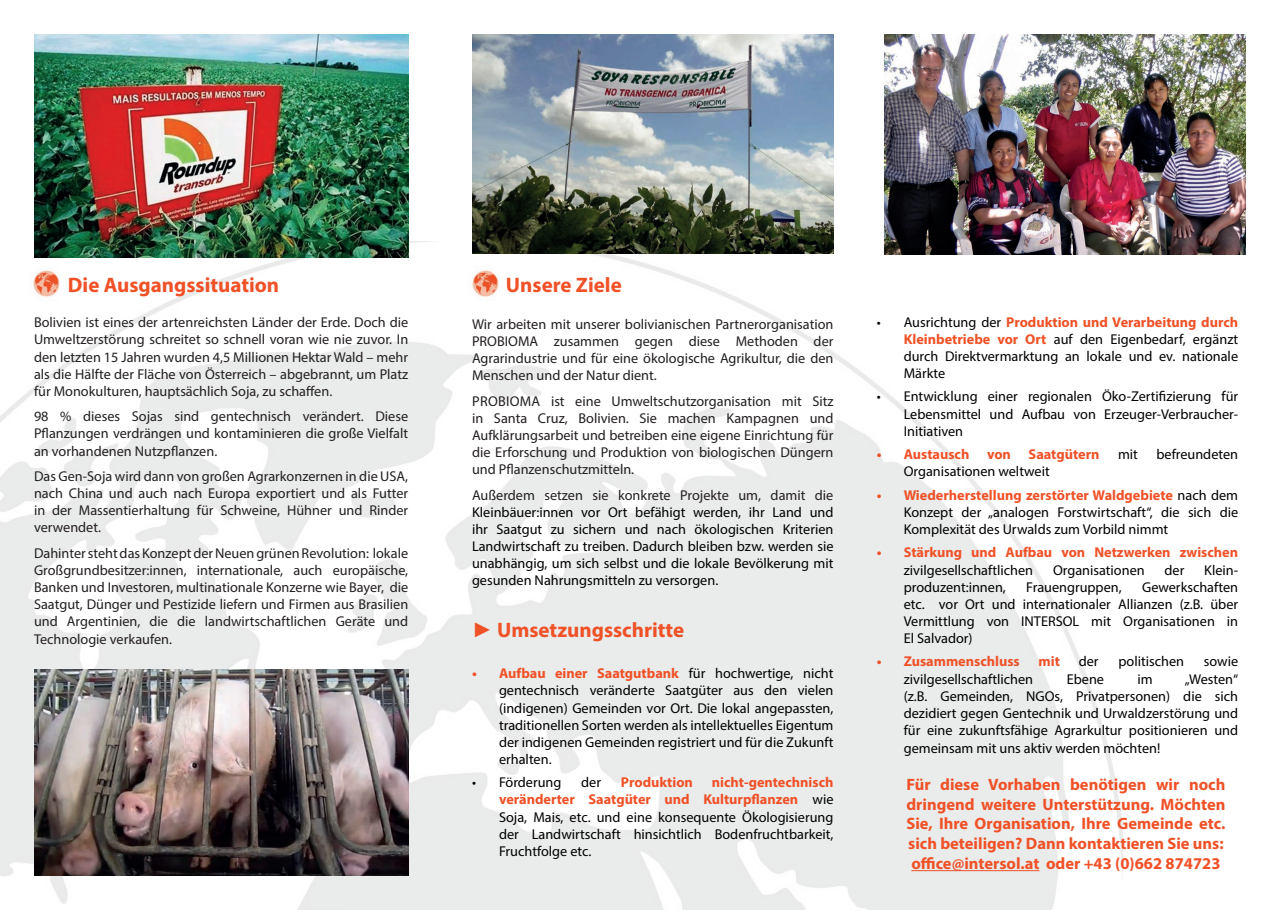
<style>
.page{position:relative;width:1280px;height:910px;background:#fff}
.page>*{position:absolute;margin:0;border:0;box-sizing:border-box;transform-origin:0 0}
.t1{font:700 21px "Myriad Pro";color:#f05127}
.t2{font:700 16.5px/19.8px "Myriad Pro";color:#f05127;text-align:justify}
.Überschrift_Text_sch{font:14.25px/17.1px "Myriad Pro";color:#000;text-align:justify}
.Überschrift_Text_sch-2{font:14.25px/17.1px "Myriad Pro";color:#231f20;text-align:justify}
.t3{font:700 14.25px/17.1px "Myriad Pro";color:#f05127}
.s1{color:#231f20}
.s2{font-family:"Arial"}
.s3{font-weight:700;color:#f05127}
.s4{font-weight:400;color:#000}
</style>
<div class="page">
<img style="left:0;top:241px;width:1123px;height:669px">
<img style="left:34px;top:34px;width:374px;height:223px">
<img style="left:30px;top:267px;width:34px;height:34px">
<img style="left:34px;top:670px;width:374px;height:206px">
<img style="left:469px;top:267px;width:34px;height:34px">
<img style="left:884px;top:34px;width:362px;height:221px">
<hr style="left:911px;top:870px;width:128px;height:1px;background:#f05127">
<img style="left:472px;top:34px;width:361px;height:219px">
<p class="t1" style="left:68px;top:271px;width:213px">Die Ausgangssituation</p>
<p class="Überschrift_Text_sch-2" style="left:34px;top:314px;width:376px">Bolivien ist eines der artenreichsten Länder der Erde. Doch die Umweltzerstörung schreitet so schnell voran wie nie zuvor. In den letzten 15 Jahren wurden 4,5 Millionen Hektar Wald – mehr als die Hälfte der Fläche von Österreich – abgebrannt, um Platz für Monokulturen, hauptsächlich Soja, zu schaffen.</p>
<p class="Überschrift_Text_sch-2" style="left:34px;top:408px;width:376px">98 % dieses Sojas sind gentechnisch verändert. Diese Pflanzungen verdrängen und kontaminieren die große Vielfalt an vorhandenen Nutzpflanzen.</p>
<p class="Überschrift_Text_sch-2" style="left:34px;top:468px;width:376px">Das Gen-Soja wird dann von großen Agrarkonzernen in die USA, nach China und auch nach Europa exportiert und als Futter in der Massentierhaltung für Schweine, Hühner und Rinder verwendet.</p>
<p class="Überschrift_Text_sch-2" style="left:34px;top:544px;width:376px">Dahinter steht das Konzept der Neuen grünen Revolution: lokale Großgrundbesitzer:innen, internationale, auch europäische, Banken und Investoren, multinationale Konzerne wie Bayer, die Saatgut, Dünger und Pestizide liefern und Firmen aus Brasilien und Argentinien, die die landwirtschaftlichen Geräte und Technologie verkaufen.</p>
<p class="t1" style="left:506px;top:271px;width:117px">Unsere Ziele</p>
<p class="Überschrift_Text_sch-2" style="left:472px;top:315px;width:363px">Wir arbeiten mit unserer bolivianischen Partnerorganisation PROBIOMA zusammen gegen diese Methoden der Agrarindustrie und für eine ökologische Agrikultur, die den Menschen und der Natur dient.</p>
<p class="Überschrift_Text_sch-2" style="left:472px;top:392px;width:363px">PROBIOMA ist eine Umweltschutzorganisation mit Sitz in Santa Cruz, Bolivien. Sie machen Kampagnen und Aufklärungsarbeit und betreiben eine eigene Einrichtung für die Erforschung und Produktion von biologischen Düngern und Pflanzenschutzmitteln.</p>
<p class="Überschrift_Text_sch" style="left:472px;top:486px;width:363px"><span class="s1">Außerdem setzen sie konkrete Projekte um, damit die </span>Kleinbäuer:innen vor Ort befähigt werden, ihr Land und ihr Saatgut zu sichern und nach ökologischen Kriterien Landwirtschaft zu treiben. Dadurch bleiben bzw. werden sie unabhängig, um sich selbst und die lokale Bevölkerung mit gesunden Nahrungsmitteln zu versorgen.</p>
<p class="t1" style="left:472px;top:616px;width:214px"><span class="s2">►</span> Umsetzungsschritte</p>
<p class="Überschrift_Text_sch" style="left:499px;top:665px;width:336px;text-indent:-27px"><span class="s3">• Aufbau einer Saatgutbank</span> für hochwertige, nicht gentechnisch veränderte Saatgüter aus den vielen (indigenen) Gemeinden vor Ort. Die lokal angepassten, traditionellen Sorten werden als intellektuelles Eigentum der indigenen Gemeinden registriert und für die Zukunft erhalten.</p>
<p class="Überschrift_Text_sch" style="left:472px;top:774px;width:91px">• Förderung</p>
<p class="Überschrift_Text_sch" style="left:581px;top:774px;width:21px">der</p>
<p class="t3" style="left:621px;top:773px;width:73px">Produktion</p>
<p class="Überschrift_Text_sch" style="left:499px;top:774px;width:336px;text-indent:213px"><span class="s3">nicht-gentechnisch veränderter Saatgüter und Kulturpflanzen</span> wie Soja, Mais, etc. und eine konsequente Ökologisierung der Landwirtschaft hinsichtlich Bodenfruchtbarkeit, Fruchtfolge etc.</p>
<p class="Überschrift_Text_sch" style="left:904px;top:313px;width:336px;text-indent:-27px">• Ausrichtung der <span class="s3">Produktion und Verarbeitung durch Kleinbetriebe vor Ort</span> auf den Eigenbedarf, ergänzt durch Direktvermarktung an lokale und ev. nationale Märkte</p>
<p class="Überschrift_Text_sch" style="left:904px;top:388px;width:336px;text-indent:-27px">• Entwicklung einer regionalen Öko-Zertifizierung für Lebensmittel und Aufbau von Erzeuger-Verbraucher-Initiativen</p>
<p class="t3" style="left:877px;top:445px;width:224px">• Austausch von Saatgütern</p>
<p class="Überschrift_Text_sch" style="left:1118px;top:446px;width:21px">mit</p>
<p class="Überschrift_Text_sch" style="left:1156px;top:446px;width:83px">befreundeten</p>
<p class="Überschrift_Text_sch" style="left:904px;top:463px;width:147px">Organisationen weltweit</p>
<p class="Überschrift_Text_sch" style="left:904px;top:486px;width:336px;text-indent:-27px"><span class="s3">• Wiederherstellung zerstörter Waldgebiete</span> nach dem Konzept der „analogen Forstwirtschaft“, die sich die Komplexität des Urwalds zum Vorbild nimmt</p>
<p class="t3" style="left:904px;top:544px;width:336px;text-indent:-27px">• Stärkung und Aufbau von Netzwerken zwischen <span class="s4">zivilgesellschaftlichen</span></p>
<p class="Überschrift_Text_sch" style="left:1053px;top:561px;width:93px">Organisationen</p>
<p class="Überschrift_Text_sch" style="left:1164px;top:561px;width:21px">der</p>
<p class="Überschrift_Text_sch" style="left:1204px;top:561px;width:35px">Klein-</p>
<p class="Überschrift_Text_sch" style="left:904px;top:578px;width:336px;text-indent:238px">Gewerkschaften etc. vor Ort und internationaler Allianzen (z.B. über Vermittlung von INTERSOL mit Organisationen in El Salvador)</p>
<p class="t3" style="left:877px;top:653px;width:145px">• Zusammenschluss</p>
<p class="t3" style="left:1038px;top:653px;width:23px">mit</p>
<p class="Überschrift_Text_sch" style="left:1079px;top:653px;width:21px">der</p>
<p class="Überschrift_Text_sch" style="left:1118px;top:653px;width:67px">politischen</p>
<p class="Überschrift_Text_sch" style="left:1204px;top:653px;width:36px">sowie</p>
<p class="Überschrift_Text_sch" style="left:904px;top:670px;width:131px">zivilgesellschaftlichen</p>
<p class="Überschrift_Text_sch" style="left:1067px;top:670px;width:39px">Ebene</p>
<p class="Überschrift_Text_sch" style="left:1137px;top:670px;width:17px">im</p>
<p class="Überschrift_Text_sch" style="left:904px;top:578px;width:104px">produzent:innen,</p>
<p class="Überschrift_Text_sch" style="left:1026px;top:578px;width:97px">Frauengruppen,</p>
<p class="Überschrift_Text_sch" style="left:904px;top:670px;width:336px;text-indent:281px">„Westen“ (z.B. Gemeinden, NGOs, Privatpersonen) die sich dezidiert gegen Gentechnik und Urwaldzerstörung und für eine zukunftsfähige Agrarkultur positionieren und gemeinsam mit uns aktiv werden möchten!</p>
<p class="t2" style="left:906px;top:774px;width:320px">Für diese Vorhaben benötigen wir noch dringend weitere Unterstützung. Möchten Sie, Ihre Organisation, Ihre Gemeinde etc. sich beteiligen? Dann kontaktieren Sie uns:</p>
<p class="t2" style="left:911px;top:853px;width:311px">office@intersol.at oder +43 (0)662 874723</p>
</div>
